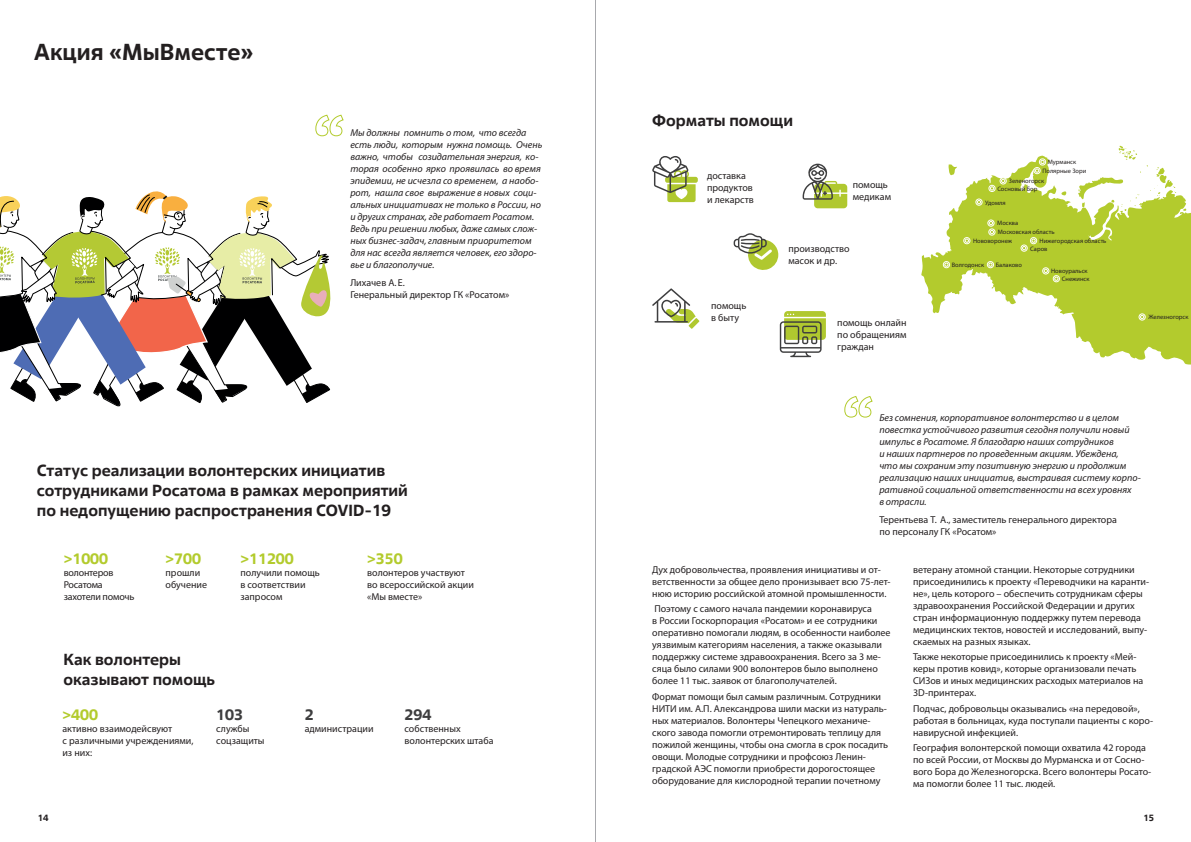
<style>
.page{position:relative;width:1191px;height:842px;background:#fff}
.page>*{position:absolute;margin:0;border:0;box-sizing:border-box;transform-origin:0 0}
.t1{font:700 23px "Rosatom";color:#231f20}
.t2{font:700 16px/20px "Rosatom";color:#231f20}
.t3{font:700 15px "Rosatom";color:#b3cb2d}
.t4{font:700 15px "Rosatom";color:#3e3e3f}
.t5{font:10px/12px "Myriad Pro";color:#231f20}
.t6{font:italic 10px/12px "Myriad Pro";color:#231f20}
.t7{font:10px/12px "Myriad Pro";letter-spacing:-.02em;color:#231f20}
.t8{font:700 9px "Rosatom";color:#231f20}
.t9{font:6.4px/8.6px "Myriad Pro";color:#231f20}
</style>
<div class="page">
<svg style="left:0;top:191px;width:331px;height:215px"></svg>
<svg style="left:802px;top:164px;width:45px;height:44px"></svg>
<svg style="left:780px;top:311px;width:46px;height:46px"></svg>
<svg style="left:733px;top:233px;width:45px;height:37px"></svg>
<svg style="left:652px;top:156px;width:46px;height:46px"></svg>
<svg style="left:652px;top:288px;width:47px;height:41px"></svg>
<svg style="left:315px;top:114px;width:29px;height:23px"></svg>
<svg style="left:844px;top:396px;width:29px;height:22px"></svg>
<svg style="left:921px;top:155px;width:270px;height:210px;fill:#b3cb2d"></svg>
<svg style="left:1059px;top:191px;width:8px;height:5px"></svg>
<svg style="left:1078px;top:145px;width:99px;height:67px"></svg>
<div style="left:988px;top:185px;width:7px;height:7px;border:1px solid #fff;border-radius:50%"></div>
<svg style="left:990px;top:186px;width:4px;height:4px"></svg>
<div style="left:1030px;top:237px;width:7px;height:7px;border:1px solid #fff;border-radius:50%"></div>
<div style="left:1052px;top:275px;width:7px;height:7px;border:1px solid #fff;border-radius:50%"></div>
<svg style="left:1053px;top:276px;width:6px;height:6px"></svg>
<div style="left:1138px;top:313px;width:7px;height:7px;border:1px solid #fff;border-radius:50%"></div>
<svg style="left:1139px;top:314px;width:6px;height:6px"></svg>
<div style="left:943px;top:261px;width:7px;height:7px;border:1px solid #fff;border-radius:50%"></div>
<svg style="left:943px;top:262px;width:6px;height:6px"></svg>
<div style="left:963px;top:237px;width:7px;height:7px;border:1px solid #fff;border-radius:50%"></div>
<svg style="left:964px;top:239px;width:5px;height:4px"></svg>
<div style="left:987px;top:261px;width:7px;height:7px;border:1px solid #fff;border-radius:50%"></div>
<svg style="left:987px;top:262px;width:6px;height:6px"></svg>
<div style="left:1020px;top:245px;width:7px;height:7px;border:1px solid #fff;border-radius:50%"></div>
<svg style="left:1021px;top:238px;width:15px;height:13px"></svg>
<div style="left:1042px;top:267px;width:7px;height:7px;border:1px solid #fff;border-radius:50%"></div>
<svg style="left:1043px;top:269px;width:4px;height:4px"></svg>
<div style="left:1039px;top:158px;width:7px;height:7px;border:1px solid #fff;border-radius:50%"></div>
<div style="left:1034px;top:167px;width:6px;height:7px;background:#f5f8e4;border-radius:50%"></div>
<div style="left:1033px;top:167px;width:7px;height:7px;border:1px solid #fff;border-radius:50%"></div>
<svg style="left:1035px;top:159px;width:10px;height:14px"></svg>
<div style="left:999px;top:177px;width:7px;height:7px;border:1px solid #fff;border-radius:50%"></div>
<svg style="left:1000px;top:178px;width:6px;height:6px"></svg>
<div style="left:975px;top:199px;width:7px;height:7px;border:1px solid #fff;border-radius:50%"></div>
<svg style="left:976px;top:199px;width:6px;height:6px"></svg>
<div style="left:987px;top:220px;width:7px;height:6px;background:#c5d760;border-radius:50%"></div>
<div style="left:987px;top:220px;width:7px;height:7px;border:1px solid #fff;border-radius:50%"></div>
<div style="left:988px;top:229px;width:7px;height:7px;border:1px solid #fff;border-radius:50%"></div>
<svg style="left:989px;top:221px;width:5px;height:13px"></svg>
<hr style="left:595px;top:0;width:1px;height:842px;background:#a8a9ad">
<h1 class="t1" style="left:34px;top:37px;width:221px">Акция «МыВместе»</h1>
<p class="t6" style="left:350px;top:127px;width:193px">Мы должны помнить о том, что всегда есть люди, которым нужна помощь. Очень важно, чтобы созидательная энергия, ко&shy;торая особенно ярко проявилась во время эпидемии, не исчезла со временем, а наобо&shy;рот, нашла свое выражение в новых соци&shy;альных инициативах не только в России, но и других странах, где работает Росатом.<br>Ведь при решении любых, даже самых слож&shy;ных бизнес-задач, главным приоритетом для нас всегда является человек, его здоро&shy;вье и благополучие.</p>
<p class="t5" style="left:350px;top:276px;width:160px">Лихачев А. Е.<br>Генеральный директор ГК «Росатом»</p>
<h2 class="t2" style="left:37px;top:460px;width:372px">Статус реализации волонтерских инициатив сотрудниками Росатома в рамках мероприятий по недопущению распространения COVID-19</h2>
<h3 class="t3" style="left:64px;top:549px;width:46px">&gt;1000</h3>
<p class="t7" style="left:64px;top:566px;width:72px">волонтеров<br>Росатома захотели помочь</p>
<h3 class="t3" style="left:166px;top:549px;width:37px">&gt;700</h3>
<p class="t5" style="left:166px;top:566px;width:43px">прошли обучение</p>
<h3 class="t3" style="left:240px;top:549px;width:55px">&gt;11200</h3>
<p class="t5" style="left:240px;top:566px;width:81px">получили помощь в соответствии запросом</p>
<h3 class="t3" style="left:367px;top:549px;width:37px">&gt;350</h3>
<p class="t5" style="left:367px;top:566px;width:108px">волонтеров участвуют во всероссийской акции «Мы вместе»</p>
<h2 class="t2" style="left:64px;top:649px;width:153px">Как волонтеры оказывают помощь</h2>
<h3 class="t3" style="left:62px;top:705px;width:37px">&gt;400</h3>
<p class="t5" style="left:62px;top:723px;width:133px">активно взаимодейсвуют<br>с различными учреждениями, из них:</p>
<h3 class="t4" style="left:216px;top:705px;width:28px">103</h3>
<p class="t5" style="left:216px;top:723px;width:50px">службы соцзащиты</p>
<h3 class="t4" style="left:305px;top:705px;width:10px">2</h3>
<p class="t5" style="left:305px;top:723px;width:70px">администрации</p>
<h3 class="t4" style="left:404px;top:705px;width:28px">294</h3>
<p class="t5" style="left:404px;top:723px;width:90px">собственных волонтерских штаба</p>
<h2 class="t2" style="left:652px;top:110px;width:142px">Форматы помощи</h2>
<p class="t5" style="left:707px;top:170px;width:48px">доставка продуктов и лекарств</p>
<p class="t5" style="left:852px;top:178px;width:40px">помощь медикам</p>
<p class="t5" style="left:711px;top:299px;width:37px">помощь в быту</p>
<p class="t5" style="left:788px;top:242px;width:63px">производство масок и др.</p>
<p class="t5" style="left:837px;top:316px;width:71px;text-align:justify">помощь онлайн по обращениям граждан</p>
<p class="t9" style="left:1042px;top:158px;width:45px;text-indent:5px">Мурманск<br>Полярные Зори</p>
<p class="t9" style="left:997px;top:177px;width:48px;line-height:7.5px;text-indent:11px">Зеленогорск<br>Сосновый Бор</p>
<p class="t9" style="left:985px;top:198px;width:22px">Удомля</p>
<p class="t9" style="left:997px;top:219px;width:22px">Москва</p>
<p class="t9" style="left:1030px;top:244px;width:19px">Саров</p>
<p class="t9" style="left:1051px;top:266px;width:40px;text-align:right">Новоуральск<br>Снежинск</p>
<p class="t9" style="left:973px;top:228px;width:83px;text-indent:25px">Московская область<br>Нововоронеж</p>
<p class="t9" style="left:951px;top:260px;width:34px">Волгодонск</p>
<p class="t9" style="left:995px;top:260px;width:28px">Балаково</p>
<p class="t9" style="left:1039px;top:236px;width:68px">Нижегородская область</p>
<p class="t9" style="left:1148px;top:313px;width:42px">Железногорск</p>
<p class="t6" style="left:879px;top:412px;width:263px">Без сомнения, корпоративное волонтерство и в целом повестка устойчивого развития сегодня получили новый импульс в Росатоме. Я благодарю наших сотрудников<br>и наших партнеров по проведенным акциям. Убеждена,<br>что мы сохраним эту позитивную энергию и продолжим реализацию наших инициатив, выстраивая систему корпо&shy;ративной социальной ответственности на всех уровнях<br>в отрасли.</p>
<p class="t5" style="left:879px;top:513px;width:239px">Терентьева Т. А., заместитель генерального директора по персоналу ГК «Росатом»</p>
<p class="t5" style="left:652px;top:563px;width:240px">Дух добровольчества, проявления инициативы и от&shy;ветственности за общее дело пронизывает всю 75-лет&shy;нюю историю российской атомной промышленности.</p>
<p class="t5" style="left:652px;top:603px;width:240px">Поэтому с самого начала пандемии коронавируса<br>в России Госкорпорация «Росатом» и ее сотрудники оперативно помогали людям, в особенности наиболее уязвимым категориям населения, а также оказывали поддержку системе здравоохранения. Всего за 3 ме&shy;сяца было силами 900 волонтеров было выполнено более 11 тыс. заявок от благополучателей.</p>
<p class="t5" style="left:652px;top:690px;width:237px">Формат помощи был самым различным. Сотрудники НИТИ им. А.П. Александрова шили маски из натураль&shy;ных материалов. Волонтеры Чепецкого механиче&shy;ского завода помогли отремонтировать теплицу для пожилой женщины, чтобы она смогла в срок посадить овощи. Молодые сотрудники и профсоюз Ленин&shy;градской АЭС помогли приобрести дорогостоящее оборудование для кислородной терапии почетному</p>
<p class="t5" style="left:913px;top:563px;width:237px">ветерану атомной станции. Некоторые сотрудники присоединились к проекту «Переводчики на каранти&shy;не», цель которого – обеспечить сотрудникам сферы здравоохранения Российской Федерации и других стран информационную поддержку путем перевода медицинских тектов, новостей и исследований, выпу&shy;скаемых на разных языках.</p>
<p class="t5" style="left:913px;top:651px;width:232px">Также некоторые присоединились к проекту «Мей&shy;керы против ковид», которые организовали печать СИЗов и иных медицинских расходых материалов на 3D-принтерах.</p>
<p class="t5" style="left:913px;top:702px;width:241px">Подчас, добровольцы оказывались «на передовой», работая в больницах, куда поступали пациенты с коро&shy;навирусной инфекцией.</p>
<p class="t5" style="left:913px;top:741px;width:240px">География волонтерской помощи охватила 42 города по всей России, от Москвы до Мурманска и от Сосно&shy;вого Бора до Железногорска. Всего волонтеры Росато&shy;ма помогли более 11 тыс. людей.</p>
<p class="t8" style="left:38px;top:812px;width:12px">14</p>
<p class="t8" style="left:1143px;top:812px;width:12px">15</p>
</div>
